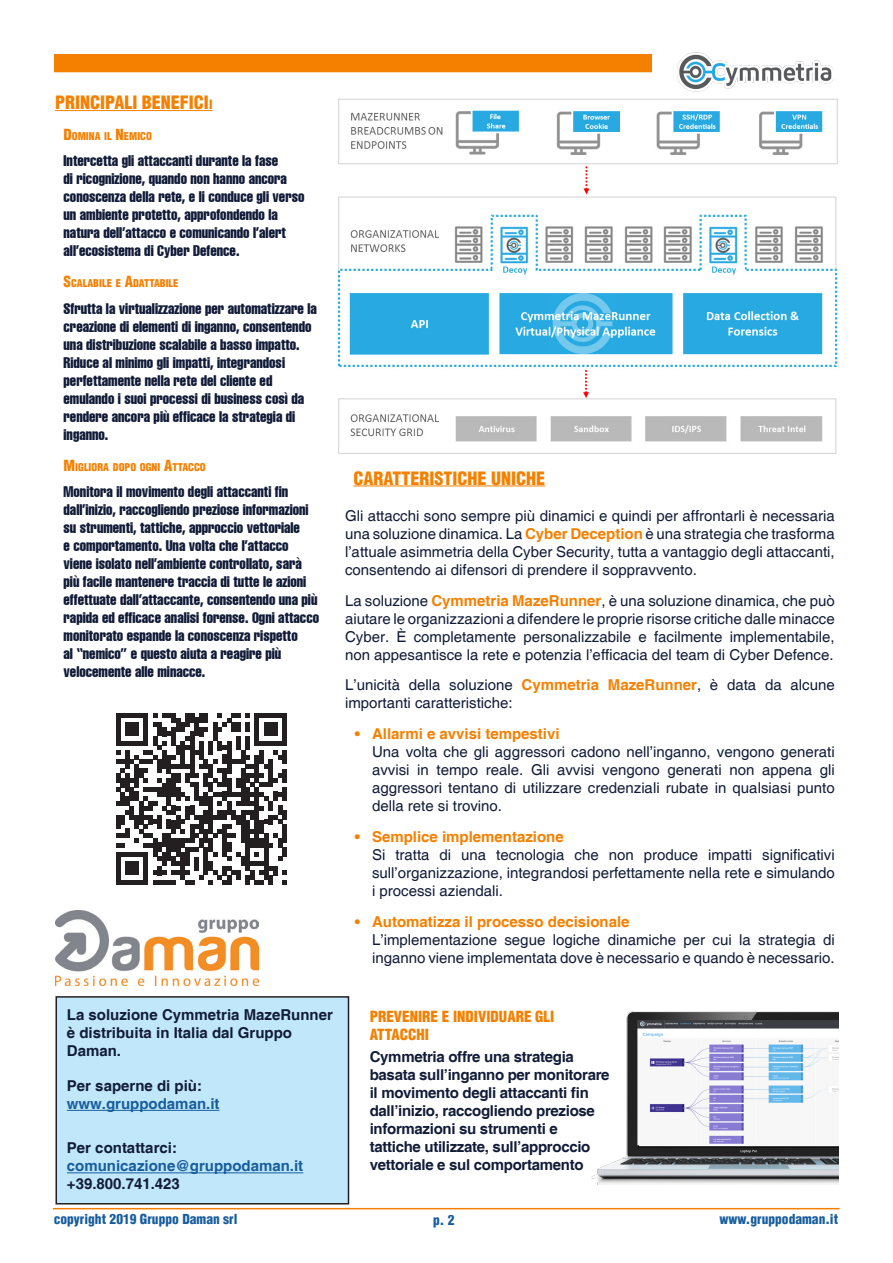
<style>
.page{position:relative;width:893px;height:1263px;background:#fff}
.page>*{position:absolute;margin:0;border:0;box-sizing:border-box;transform-origin:0 0}
.t1{font:900 condensed 18px "Helvetica";color:#f58000}
.t2{font:900 condensed 18px "Helvetica";color:#f58000}
.t3{font:15px/18px "Helvetica";color:#121c38}
.t4{font:extra-condensed 15px/18px "Helvetica";color:#121c38}
.t5{font:700 15px/18px "Helvetica";letter-spacing:-.02em;color:#121c38}
.t6{font:700 15px/18px "Helvetica";color:#121c38}
.t7{font:700 15px/18px "Helvetica";color:#175d9e}
.t8{font:900 condensed 15px "Helvetica";color:#f58000}
.t9{font:900 condensed 13.5px "Helvetica";color:#175d9e}
.t10{font:900 condensed 12.6px "Helvetica";color:#f58000}
.t11{font:900 condensed 10.5px "Helvetica";color:#f58000}
.s1{font-size:15px}
.s2{font-weight:700;color:#f58000}
.s3{color:#121c38}
.s4{color:#175d9e}
</style>
<div class="page">
<hr style="left:53px;top:1208px;width:787px;height:1px;background:#f58000">
<hr style="left:55px;top:110px;width:157px;height:1px;background:#f58000">
<hr style="left:353px;top:485px;width:192px;height:1px;background:#f58000">
<div style="left:55px;top:55px;width:596px;height:17px;background:#f58000"></div>
<div style="left:54px;top:54px;width:598px;height:18px;border:2px solid #f58000"></div>
<div style="left:56px;top:997px;width:292px;height:207px;background:#c1e8fa"></div>
<div style="left:56px;top:996px;width:293px;height:208px;border:2px solid #231f20"></div>
<img style="left:55px;top:910px;width:203px;height:75px">
<hr style="left:67px;top:1110px;width:152px;height:1px;background:#175d9e">
<hr style="left:67px;top:1172px;width:236px;height:1px;background:#175d9e">
<svg style="left:116px;top:713px;width:171px;height:171px"></svg>
<img style="left:677px;top:53px;width:156px;height:38px">
<img style="left:337px;top:98px;width:501px;height:356px">
<img style="left:591px;top:1012px;width:247px;height:172px">
<p class="t2" style="left:55px;top:91px;width:125px">PRINCIPALI BENEFICI</p>
<p class="t10" style="left:209px;top:97px;width:5px">I</p>
<p class="t11" style="left:64px;top:129px;width:90px"><span class="s1">D</span>OMINA IL <span class="s1">N</span>EMICO</p>
<p class="t4" style="left:64px;top:152px;width:242px">Intercetta gli attaccanti durante la fase<br>di ricognizione, quando non hanno ancora conoscenza della rete, e li conduce gli verso un ambiente protetto, approfondendo la natura dell’attacco e comunicando l’alert all’ecosistema di Cyber Defence.</p>
<p class="t11" style="left:64px;top:277px;width:116px"><span class="s1">S</span>CALABILE E <span class="s1">A</span>DATTABILE</p>
<p class="t4" style="left:64px;top:299px;width:255px">Sfrutta la virtualizzazione per automatizzare la creazione di elementi di inganno, consentendo una distribuzione scalabile a basso impatto.<br>Riduce al minimo gli impatti, integrandosi perfettamente nella rete del cliente ed emulando i suoi processi di business così da rendere ancora più efficace la strategia di inganno.</p>
<p class="t11" style="left:64px;top:460px;width:144px"><span class="s1">M</span>IGLIORA DOPO OGNI <span class="s1">A</span>TTACCO</p>
<p class="t4" style="left:64px;top:482px;width:257px">Monitora il movimento degli attaccanti fin dall’inizio, raccogliendo preziose informazioni su strumenti, tattiche, approccio vettoriale<br>e comportamento. Una volta che l’attacco viene isolato nell’ambiente controllato, sarà più facile mantenere traccia di tutte le azioni effettuate dall’attaccante, consentendo una più rapida ed efficace analisi forense. Ogni attacco monitorato espande la conoscenza rispetto<br>al “nemico” e questo aiuta a reagire più velocemente alle minacce.</p>
<p class="t1" style="left:353px;top:467px;width:193px">CARATTERISTICHE UNICHE</p>
<p class="t3" style="left:345px;top:507px;width:491px;text-align:justify">Gli attacchi sono sempre più dinamici e quindi per affrontarli è necessaria una soluzione dinamica. La <span class="s2">Cyber Deception</span> è una strategia che trasforma l’attuale asimmetria della Cyber Security, tutta a vantaggio degli attaccanti, consentendo ai difensori di prendere il soppravvento.</p>
<p class="t3" style="left:345px;top:592px;width:491px;text-align:justify">La soluzione <span class="s2">Cymmetria MazeRunner</span>, è una soluzione dinamica, che può aiutare le organizzazioni a difendere le proprie risorse critiche dalle minacce Cyber. È completamente personalizzabile e facilmente implementabile, non appesantisce la rete e potenzia l’efficacia del team di Cyber Defence.</p>
<p class="t3" style="left:345px;top:676px;width:491px">L’unicità della soluzione <span class="s2">Cymmetria MazeRunner</span>, è data da alcune importanti caratteristiche:</p>
<p class="t3" style="left:372px;top:725px;width:464px;text-indent:-17px"><span class="s2">• Allarmi e avvisi tempestivi<br></span>Una volta che gli aggressori cadono nell’inganno, vengono generati avvisi in tempo reale. Gli avvisi vengono generati non appena gli aggressori tentano di utilizzare credenziali rubate in qualsiasi punto della rete si trovino.</p>
<p class="t3" style="left:372px;top:828px;width:464px;text-indent:-17px"><span class="s2">• Semplice implementazione<br></span>Si tratta di una tecnologia che non produce impatti significativi sull’organizzazione, integrandosi perfettamente nella rete e simulando i processi aziendali.</p>
<p class="t3" style="left:372px;top:913px;width:464px;text-indent:-17px"><span class="s2">• Automatizza il processo decisionale<br></span>L’implementazione segue logiche dinamiche per cui la strategia di inganno viene implementata dove è necessario e quando è necessario.</p>
<p class="t6" style="left:67px;top:1006px;width:267px">La soluzione Cymmetria MazeRunner è distribuita in Italia dal Gruppo<br>Daman.</p>
<p class="t7" style="left:67px;top:1077px;width:154px"><span class="s3">Per saperne di più: </span>www.gruppodaman.it</p>
<p class="t6" style="left:67px;top:1140px;width:238px">Per contattarci: <span class="s4">comunicazione@gruppodaman.it </span>+39.800.741.423</p>
<p class="t8" style="left:370px;top:1007px;width:126px">PREVENIRE E INDIVIDUARE</p>
<p class="t8" style="left:535px;top:1007px;width:19px">GLI</p>
<p class="t8" style="left:370px;top:1025px;width:9px">ATTACCHI</p>
<p class="t5" style="left:370px;top:1048px;width:241px">Cymmetria offre una strategia basata sull’inganno per monitorare il movimento degli attaccanti fin dall’inizio, raccogliendo preziose informazioni su strumenti e tattiche utilizzate, sull’approccio vettoriale e sul comportamento</p>
<p class="t9" style="left:54px;top:1211px;width:185px">copyright 2019 Gruppo Daman srl</p>
<p class="t9" style="left:433px;top:1211px;width:23px">p. 2</p>
<p class="t9" style="left:719px;top:1211px;width:120px">www.gruppodaman.it</p>
</div>
